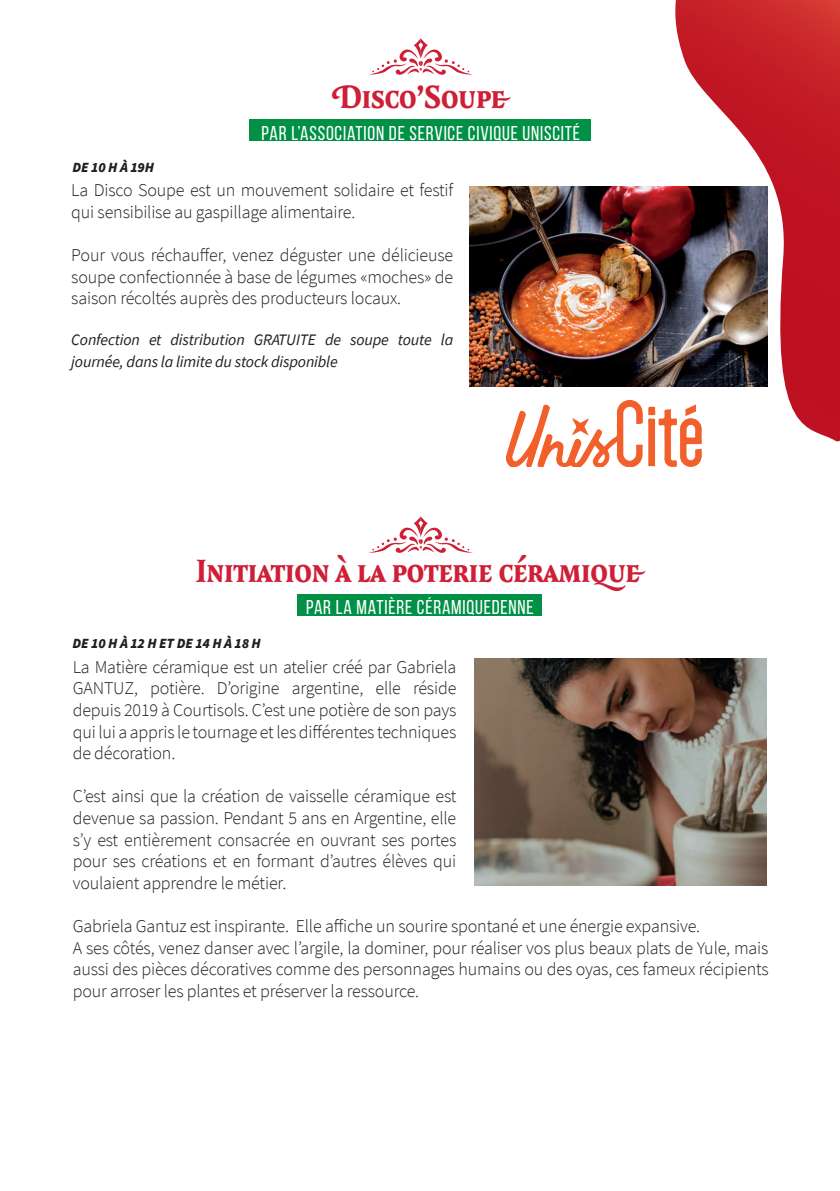
<style>
.page{position:relative;width:840px;height:1191px;background:#fff}
.page>*{position:absolute;margin:0;border:0;box-sizing:border-box;transform-origin:0 0}
.t1{font:42px "Capellina Bold Caps";letter-spacing:-.02em;color:#cf1f36}
.t2{font:20px "Bebas Neue";letter-spacing:.04em;color:#fff}
.t3{font:300 18px/21.6px "Source Sans Pro";letter-spacing:-.01em;color:#231f20;text-align:justify}
.t4{font:italic 16px/21.6px "Source Sans Pro";letter-spacing:-.01em;color:#231f20}
.t5{font:italic 900 14px "Source Sans Pro";letter-spacing:-.01em;color:#231f20}
</style>
<div class="page">
<svg style="left:675px;top:0;width:164px;height:443px"></svg>
<div style="left:298px;top:594px;width:243px;height:22px;background:#009046"></div>
<img style="left:474px;top:659px;width:292px;height:226px">
<svg style="left:368px;top:516px;width:105px;height:37px"></svg>
<div style="left:249px;top:120px;width:341px;height:21px;background:#009046"></div>
<img style="left:469px;top:186px;width:297px;height:201px">
<svg style="left:368px;top:38px;width:105px;height:37px"></svg>
<img style="left:506px;top:400px;width:195px;height:66px">
<p class="t5" style="left:73px;top:157px;width:83px">DE 10 H À 19H</p>
<h1 class="t1" style="left:332px;top:77px;width:180px">Disco’Soupe</h1>
<p class="t2" style="left:261px;top:122px;width:319px">PAR L’ASSOCIATION DE SERVICE CIVIQUE UNISCITÉ</p>
<p class="t3" style="left:71px;top:179px;width:383px">La Disco Soupe est un mouvement solidaire et festif qui sensibilise au gaspillage alimentaire.</p>
<p class="t3" style="left:71px;top:244px;width:383px">Pour vous réchauffer, venez déguster une délicieuse soupe confectionnée à base de légumes «moches» de saison récoltés auprès des producteurs locaux.</p>
<p class="t4" style="left:71px;top:329px;width:383px">Confection et distribution GRATUITE de soupe toute la journée, dans la limite du stock disponible</p>
<h1 class="t1" style="left:196px;top:551px;width:450px">Initiation à la poterie céramique</h1>
<p class="t2" style="left:306px;top:596px;width:229px">PAR LA MATIÈRE CÉRAMIQUEDENNE</p>
<p class="t5" style="left:73px;top:633px;width:190px">DE 10 H À 12 H ET DE 14 H À 18 H</p>
<p class="t3" style="left:73px;top:656px;width:385px">La Matière céramique est un atelier créé par Gabriela GANTUZ, potière. D’origine argentine, elle réside depuis 2019 à Courtisols. C’est une potière de son pays qui lui a appris le tournage et les différentes techniques de décoration.</p>
<p class="t3" style="left:73px;top:785px;width:385px">C’est ainsi que la création de vaisselle céramique est devenue sa passion. Pendant 5 ans en Argentine, elle s’y est entièrement consacrée en ouvrant ses portes pour ses créations et en formant d’autres élèves qui voulaient apprendre le métier.</p>
<p class="t3" style="left:73px;top:915px;width:697px;text-align:left">Gabriela Gantuz est inspirante. Elle affiche un sourire spontané et une énergie expansive.<br>A ses côtés, venez danser avec l’argile, la dominer, pour réaliser vos plus beaux plats de Yule, mais aussi des pièces décoratives comme des personnages humains ou des oyas, ces fameux récipients pour arroser les plantes et préserver la ressource.</p>
</div>
